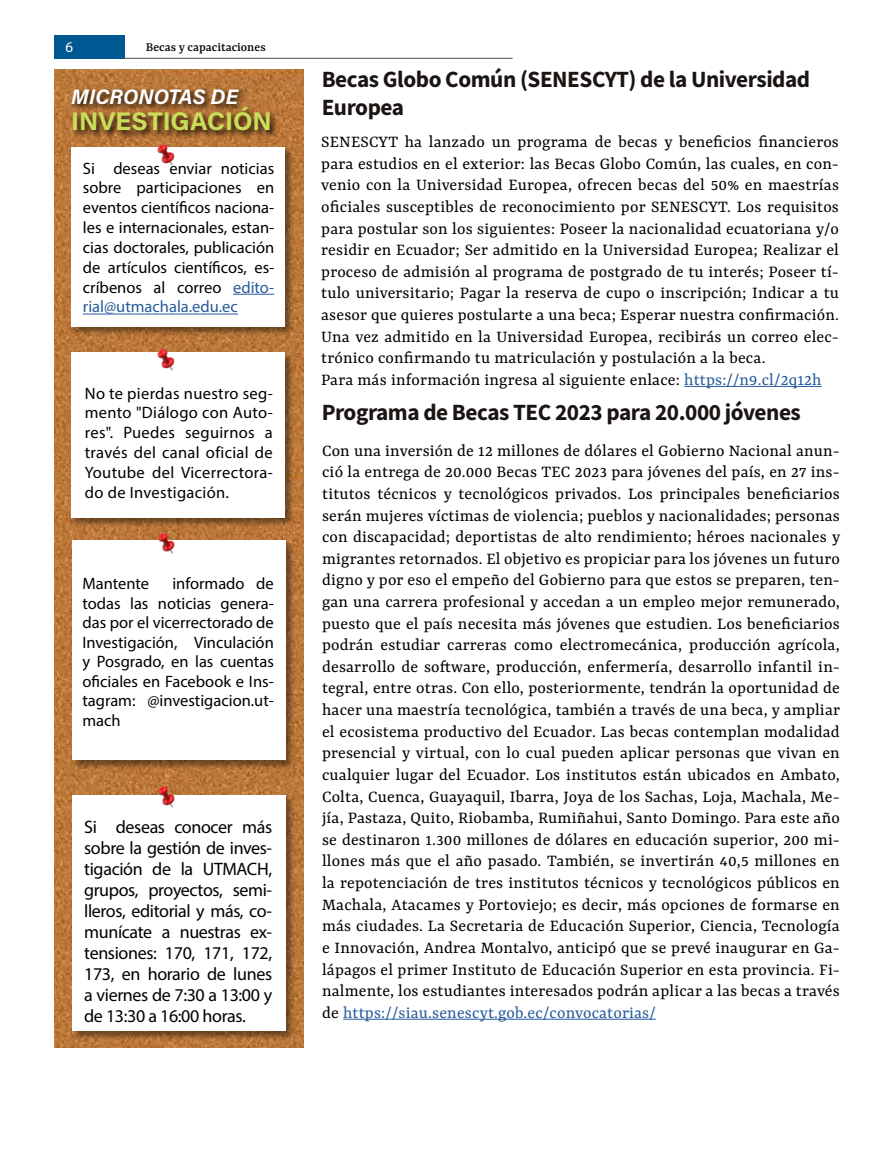
<style>
.page{position:relative;width:893px;height:1149px;background:#fff}
.page>*{position:absolute;margin:0;border:0;box-sizing:border-box;transform-origin:0 0}
.t1{font:700 25.5px "Acumin Pro";color:#cadf59}
.t2{font:700 23.25px/27.9px "Source Sans Pro";letter-spacing:-.02em;color:#1a1412}
.t3{font:italic 700 21px "Acumin Pro";letter-spacing:.005em;color:#fff}
.t4{font:18px/21.6px "Yrsa";letter-spacing:.01em;color:#000;text-align:justify}
.t5{font:18px/21px "Myriad Pro";letter-spacing:-.02em;color:#000;text-align:justify}
.t6{font:16.5px/19.8px "Myriad Pro";color:#000;text-align:justify}
.t7{font:15px "Myriad Pro";color:#fff}
.t8{font:13.5px "Yrsa";color:#000}
.s1{color:#275b9b}
</style>
<div class="page">
<div style="left:54px;top:35px;width:71px;height:23px;background:#005893"></div>
<hr style="left:125px;top:58px;width:388px;height:1px;background:#4d4d4d">
<img style="left:54px;top:809px;width:250px;height:238px">
<hr style="left:343px;top:1018px;width:313px;height:1px;background:#275b9b">
<hr style="left:684px;top:386px;width:138px;height:1px;background:#275b9b">
<img style="left:54px;top:69px;width:250px;height:740px">
<div style="left:70px;top:86px;width:208px;height:53px;background:#000;opacity:.86"></div>
<div style="left:71px;top:146px;width:223px;height:190px;background:#000;opacity:.42"></div>
<div style="left:71px;top:147px;width:214px;height:179px;background:#fff"></div>
<hr style="left:233px;top:294px;width:41px;height:1px;background:#275b9b">
<hr style="left:83px;top:313px;width:155px;height:1px;background:#275b9b">
<img style="left:153px;top:142px;width:28px;height:22px">
<div style="left:72px;top:540px;width:223px;height:229px;background:#000;opacity:.42"></div>
<div style="left:72px;top:540px;width:214px;height:219px;background:#fff"></div>
<img style="left:154px;top:531px;width:28px;height:23px">
<div style="left:71px;top:352px;width:223px;height:174px;background:#000;opacity:.42"></div>
<div style="left:71px;top:352px;width:214px;height:165px;background:#fff"></div>
<img style="left:153px;top:348px;width:28px;height:22px">
<div style="left:72px;top:794px;width:223px;height:246px;background:#000;opacity:.42"></div>
<div style="left:72px;top:795px;width:214px;height:236px;background:#fff"></div>
<img style="left:154px;top:784px;width:28px;height:24px">
<p class="t7" style="left:65px;top:38px;width:9px">6</p>
<p class="t8" style="left:146px;top:39px;width:121px">Becas y capacitaciones</p>
<p class="t3" style="left:71px;top:81px;width:169px">MICRONOTAS DE</p>
<h1 class="t1" style="left:71px;top:103px;width:202px">INVESTIGACIÓN</h1>
<p class="t6" style="left:83px;top:158px;width:193px">Si deseas enviar noticias sobre participaciones en eventos científicos naciona&shy;les e internacionales, estan&shy;cias doctorales, publicación de artículos científicos, es&shy;críbenos al correo <span class="s1">edito&shy;rial@utmachala.edu.ec</span></p>
<p class="t6" style="left:85px;top:383px;width:189px">No te pierdas nuestro seg&shy;mento "Diálogo con Auto&shy;res". Puedes seguirnos a través del canal oficial de Youtube del Vicerrectora&shy;do de Investigación.</p>
<p class="t6" style="left:82px;top:573px;width:193px;text-indent:90px">informado de todas las noticias genera&shy;das por el vicerrectorado de Investigación, Vinculación y Posgrado, en las cuentas oficiales en Facebook e Ins&shy;tagram: @investigacion.ut&shy;mach</p>
<p class="t6" style="left:82px;top:573px;width:68px">Mantente</p>
<p class="t5" style="left:84px;top:816px;width:189px">Si deseas conocer más sobre la gestión de inves&shy;tigación de la UTMACH, grupos, proyectos, semi&shy;lleros, editorial y más, co&shy;munícate a nuestras ex&shy;tensiones: 170, 171, 172, 173, en horario de lunes a viernes de 7:30 a 13:00 y de 13:30 a 16:00 horas.</p>
<p class="t2" style="left:322px;top:65px;width:490px">Becas Globo Común (SENESCYT) de la Universidad<br>Europea</p>
<p class="t4" style="left:321px;top:130px;width:519px;text-align:left">SENESCYT ha lanzado un programa de becas y beneficios financieros para estudios en el exterior: las Becas Globo Común, las cuales, en con&shy;venio con la Universidad Europea, ofrecen becas del 50% en maestrías oficiales susceptibles de reconocimiento por SENESCYT. Los requisitos para postular son los siguientes: Poseer la nacionalidad ecuatoriana y/o residir en Ecuador; Ser admitido en la Universidad Europea; Realizar el proceso de admisión al programa de postgrado de tu interés; Poseer tí&shy;tulo universitario; Pagar la reserva de cupo o inscripción; Indicar a tu asesor que quieres postularte a una beca; Esperar nuestra confirmación.<br>Una vez admitido en la Universidad Europea, recibirás un correo elec&shy;trónico confirmando tu matriculación y postulación a la beca.<br>Para más información ingresa al siguiente enlace: <span class="s1">https://n9.cl/2q12h</span></p>
<p class="t2" style="left:322px;top:398px;width:481px">Programa de Becas TEC 2023 para 20.000 jóvenes</p>
<p class="t4" style="left:322px;top:438px;width:520px">Con una inversión de 12 millones de dólares el Gobierno Nacional anun&shy;ció la entrega de 20.000 Becas TEC 2023 para jóvenes del país, en 27 ins&shy;titutos técnicos y tecnológicos privados. Los principales beneficiarios serán mujeres víctimas de violencia; pueblos y nacionalidades; personas con discapacidad; deportistas de alto rendimiento; héroes nacionales y migrantes retornados. El objetivo es propiciar para los jóvenes un futuro digno y por eso el empeño del Gobierno para que estos se preparen, ten&shy;gan una carrera profesional y accedan a un empleo mejor remunerado, puesto que el país necesita más jóvenes que estudien. Los beneficiarios podrán estudiar carreras como electromecánica, producción agrícola, desarrollo de software, producción, enfermería, desarrollo infantil in&shy;tegral, entre otras. Con ello, posteriormente, tendrán la oportunidad de hacer una maestría tecnológica, también a través de una beca, y ampliar el ecosistema productivo del Ecuador. Las becas contemplan modalidad presencial y virtual, con lo cual pueden aplicar personas que vivan en cualquier lugar del Ecuador. Los institutos están ubicados en Ambato, Colta, Cuenca, Guayaquil, Ibarra, Joya de los Sachas, Loja, Machala, Me&shy;jía, Pastaza, Quito, Riobamba, Rumiñahui, Santo Domingo. Para este año se destinaron 1.300 millones de dólares en educación superior, 200 mi&shy;llones más que el año pasado. También, se invertirán 40,5 millones en la repotenciación de tres institutos técnicos y tecnológicos públicos en Machala, Atacames y Portoviejo; es decir, más opciones de formarse en más ciudades. La Secretaria de Educación Superior, Ciencia, Tecnología e Innovación, Andrea Montalvo, anticipó que se prevé inaugurar en Ga&shy;lápagos el primer Instituto de Educación Superior en esta provincia. Fi&shy;nalmente, los estudiantes interesados podrán aplicar a las becas a través de <span class="s1">https://siau.senescyt.gob.ec/convocatorias/</span></p>
</div>
